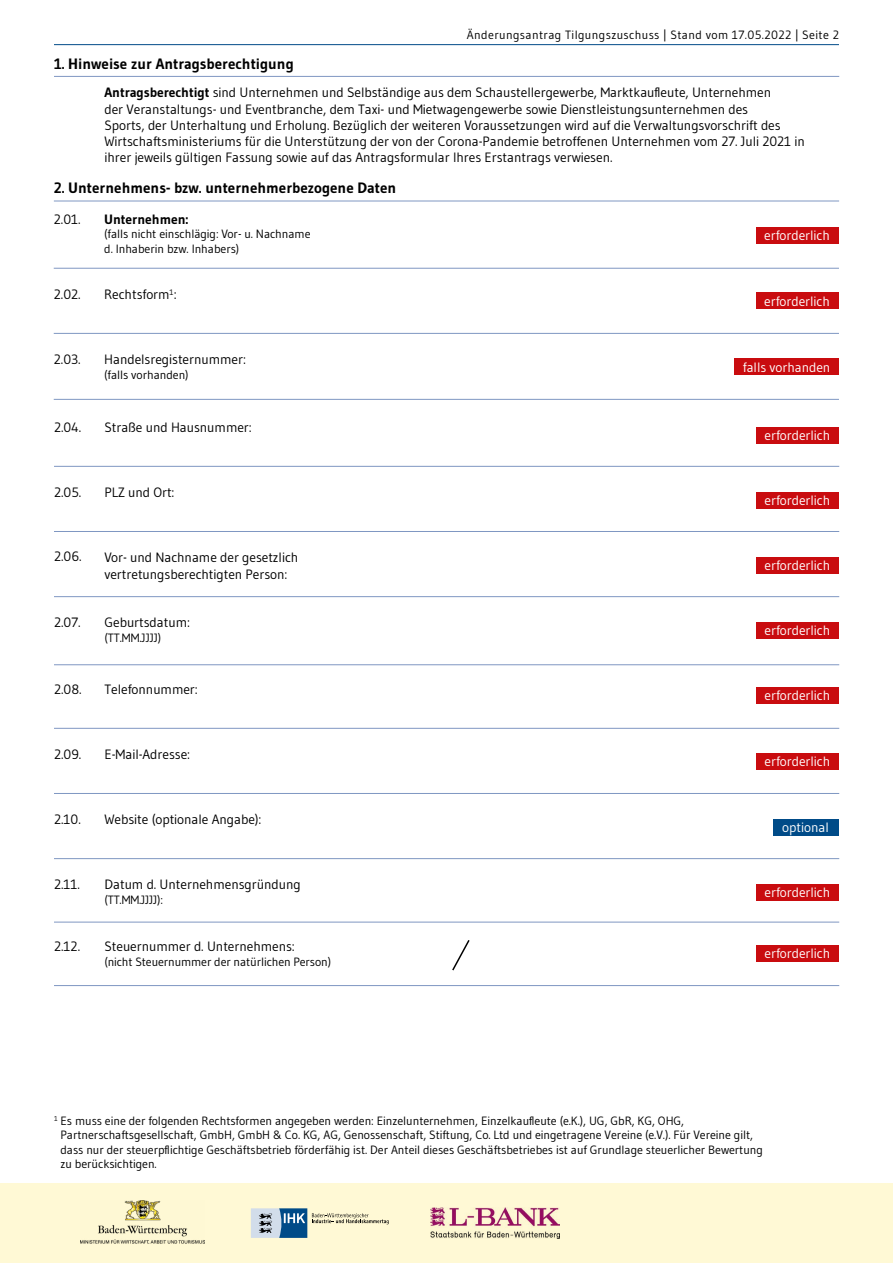
<style>
.page{position:relative;width:893px;height:1263px;background:#fff}
.page>*{position:absolute;margin:0;border:0;box-sizing:border-box;transform-origin:0 0}
.t1{font:700 15px "Gudea";color:#000}
.t2{font:13.5px/16.2px "Gudea";letter-spacing:-.005em;color:#000}
.t3{font:13.5px "Gudea";letter-spacing:-.005em;color:#fff}
.t4{font:700 13.5px "Gudea";letter-spacing:-.005em;color:#000}
.t5{font:12px/14.4px "Gudea";letter-spacing:-.005em;color:#000}
.t6{font:12px "Gudea";letter-spacing:.03em;color:#000}
.s1{font-weight:700}
</style>
<div class="page">
<div style="left:0;top:1183px;width:893px;height:80px;background:#fff9d5"></div>
<hr style="left:54px;top:44px;width:785px;height:1px;background:#004b88">
<hr style="left:54px;top:76px;width:785px;height:1px;background:#7f97c2">
<hr style="left:54px;top:201px;width:785px;height:1px;background:#7f97c2">
<hr style="left:54px;top:268px;width:785px;height:1px;background:#7f97c2">
<hr style="left:54px;top:333px;width:785px;height:1px;background:#7f97c2">
<div style="left:756px;top:227px;width:83px;height:17px;background:#c90c0f"></div>
<div style="left:756px;top:292px;width:83px;height:17px;background:#c90c0f"></div>
<div style="left:734px;top:358px;width:105px;height:17px;background:#c90c0f"></div>
<hr style="left:54px;top:399px;width:785px;height:1px;background:#7f97c2">
<hr style="left:54px;top:466px;width:785px;height:1px;background:#7f97c2">
<hr style="left:54px;top:531px;width:785px;height:1px;background:#7f97c2">
<hr style="left:54px;top:596px;width:785px;height:1px;background:#7f97c2">
<div style="left:756px;top:427px;width:83px;height:17px;background:#c90c0f"></div>
<div style="left:756px;top:492px;width:83px;height:17px;background:#c90c0f"></div>
<div style="left:756px;top:557px;width:83px;height:17px;background:#c90c0f"></div>
<div style="left:756px;top:622px;width:83px;height:17px;background:#c90c0f"></div>
<hr style="left:54px;top:728px;width:785px;height:1px;background:#7f97c2">
<hr style="left:54px;top:664px;width:785px;height:1px;background:#7f97c2">
<hr style="left:54px;top:985px;width:785px;height:1px;background:#7f97c2">
<hr style="left:54px;top:793px;width:785px;height:1px;background:#7f97c2">
<hr style="left:54px;top:858px;width:785px;height:1px;background:#7f97c2">
<hr style="left:54px;top:922px;width:785px;height:1px;background:#7f97c2">
<div style="left:756px;top:687px;width:83px;height:17px;background:#c90c0f"></div>
<div style="left:756px;top:753px;width:83px;height:17px;background:#c90c0f"></div>
<div style="left:756px;top:944px;width:83px;height:17px;background:#c90c0f"></div>
<div style="left:774px;top:819px;width:65px;height:17px;background:#004b88"></div>
<div style="left:756px;top:884px;width:83px;height:17px;background:#c90c0f"></div>
<svg style="left:452px;top:940px;width:18px;height:31px"></svg>
<img style="left:430px;top:1208px;width:130px;height:30px">
<svg style="left:312px;top:1213px;width:77px;height:11px"></svg>
<div style="left:279px;top:1208px;width:28px;height:30px;background:#004b88"></div>
<svg style="left:251px;top:1208px;width:54px;height:30px"></svg>
<img style="left:81px;top:1200px;width:123px;height:43px">
<p class="t1" style="left:54px;top:54px;width:241px">1. Hinweise zur Antragsberechtigung</p>
<p class="t6" style="left:467px;top:28px;width:374px">Änderungsantrag Tilgungszuschuss | Stand vom 17.05.2022 | Seite 2</p>
<p class="t2" style="left:105px;top:84px;width:702px"><span class="s1">Antragsberechtigt</span> sind Unternehmen und Selbständige aus dem Schaustellergewerbe, Marktkaufleute, Unternehmen<br>der Veranstaltungs- und Eventbranche, dem Taxi- und Mietwagengewerbe sowie Dienstleistungsunternehmen des<br>Sports, der Unterhaltung und Erholung. Bezüglich der weiteren Voraussetzungen wird auf die Verwaltungsvorschrift des Wirtschaftsministeriums für die Unterstützung der von der Corona-Pandemie betroffenen Unternehmen vom 27. Juli 2021 in ihrer jeweils gültigen Fassung sowie auf das Antragsformular Ihres Erstantrags verwiesen.</p>
<p class="t1" style="left:54px;top:179px;width:344px">2. Unternehmens- bzw. unternehmerbezogene Daten</p>
<p class="t4" style="left:104px;top:211px;width:86px">Unternehmen:</p>
<p class="t5" style="left:104px;top:227px;width:208px">(falls nicht einschlägig: Vor- u. Nachname d. Inhaberin bzw. Inhabers)</p>
<p class="t2" style="left:104px;top:286px;width:74px">Rechtsform<sup>1</sup>:</p>
<p class="t2" style="left:54px;top:211px;width:28px">2.01.</p>
<p class="t2" style="left:54px;top:286px;width:28px">2.02.</p>
<p class="t2" style="left:54px;top:351px;width:28px">2.03.</p>
<p class="t2" style="left:104px;top:351px;width:143px">Handelsregisternummer:</p>
<p class="t5" style="left:104px;top:367px;width:86px">(falls vorhanden)</p>
<p class="t2" style="left:54px;top:419px;width:29px">2.04.</p>
<p class="t2" style="left:105px;top:419px;width:149px">Straße und Hausnummer:</p>
<p class="t2" style="left:54px;top:484px;width:29px">2.05.</p>
<p class="t2" style="left:105px;top:484px;width:72px">PLZ und Ort:</p>
<p class="t2" style="left:54px;top:548px;width:29px">2.06.</p>
<p class="t2" style="left:54px;top:614px;width:28px">2.07.</p>
<p class="t2" style="left:105px;top:549px;width:195px">Vor- und Nachname der gesetzlich vertretungsberechtigten Person:</p>
<p class="t2" style="left:105px;top:614px;width:87px">Geburtsdatum:</p>
<p class="t5" style="left:105px;top:630px;width:58px">(TT.MM.JJJJ)</p>
<p class="t2" style="left:54px;top:681px;width:29px">2.08.</p>
<p class="t2" style="left:105px;top:681px;width:95px">Telefonnummer:</p>
<p class="t2" style="left:54px;top:746px;width:29px">2.09.</p>
<p class="t2" style="left:105px;top:746px;width:87px">E-Mail-Adresse:</p>
<p class="t2" style="left:54px;top:811px;width:28px">2.10.</p>
<p class="t2" style="left:105px;top:811px;width:159px">Website (optionale Angabe):</p>
<p class="t2" style="left:54px;top:876px;width:28px">2.11.</p>
<p class="t2" style="left:105px;top:876px;width:198px">Datum d. Unternehmensgründung</p>
<p class="t5" style="left:105px;top:892px;width:60px">(TT.MM.JJJJ):</p>
<p class="t2" style="left:54px;top:938px;width:28px">2.12.</p>
<p class="t2" style="left:105px;top:938px;width:192px">Steuernummer d. Unternehmens:</p>
<p class="t5" style="left:105px;top:954px;width:228px">(nicht Steuernummer der natürlichen Person)</p>
<p class="t3" style="left:764px;top:227px;width:67px">erforderlich</p>
<p class="t3" style="left:764px;top:292px;width:67px">erforderlich</p>
<p class="t3" style="left:743px;top:358px;width:89px">falls vorhanden</p>
<p class="t3" style="left:764px;top:427px;width:67px">erforderlich</p>
<p class="t3" style="left:764px;top:492px;width:67px">erforderlich</p>
<p class="t3" style="left:764px;top:557px;width:67px">erforderlich</p>
<p class="t3" style="left:764px;top:622px;width:67px">erforderlich</p>
<p class="t3" style="left:764px;top:687px;width:67px">erforderlich</p>
<p class="t3" style="left:764px;top:753px;width:67px">erforderlich</p>
<p class="t3" style="left:782px;top:819px;width:48px">optional</p>
<p class="t3" style="left:764px;top:884px;width:67px">erforderlich</p>
<p class="t3" style="left:764px;top:944px;width:67px">erforderlich</p>
<p class="t5" style="left:61px;top:1113px;width:704px;text-indent:-7px"><sup>1</sup> Es muss eine der folgenden Rechtsformen angegeben werden: Einzelunternehmen, Einzelkaufleute (e.K.), UG, GbR, KG, OHG, Partnerschaftsgesellschaft, GmbH, GmbH &amp; Co. KG, AG, Genossenschaft, Stiftung, Co. Ltd und eingetragene Vereine (e.V.). Für Vereine gilt, dass nur der steuerpflichtige Geschäftsbetrieb förderfähig ist. Der Anteil dieses Geschäftsbetriebes ist auf Grundlage steuerlicher Bewertung zu berücksichtigen.</p>
</div>
